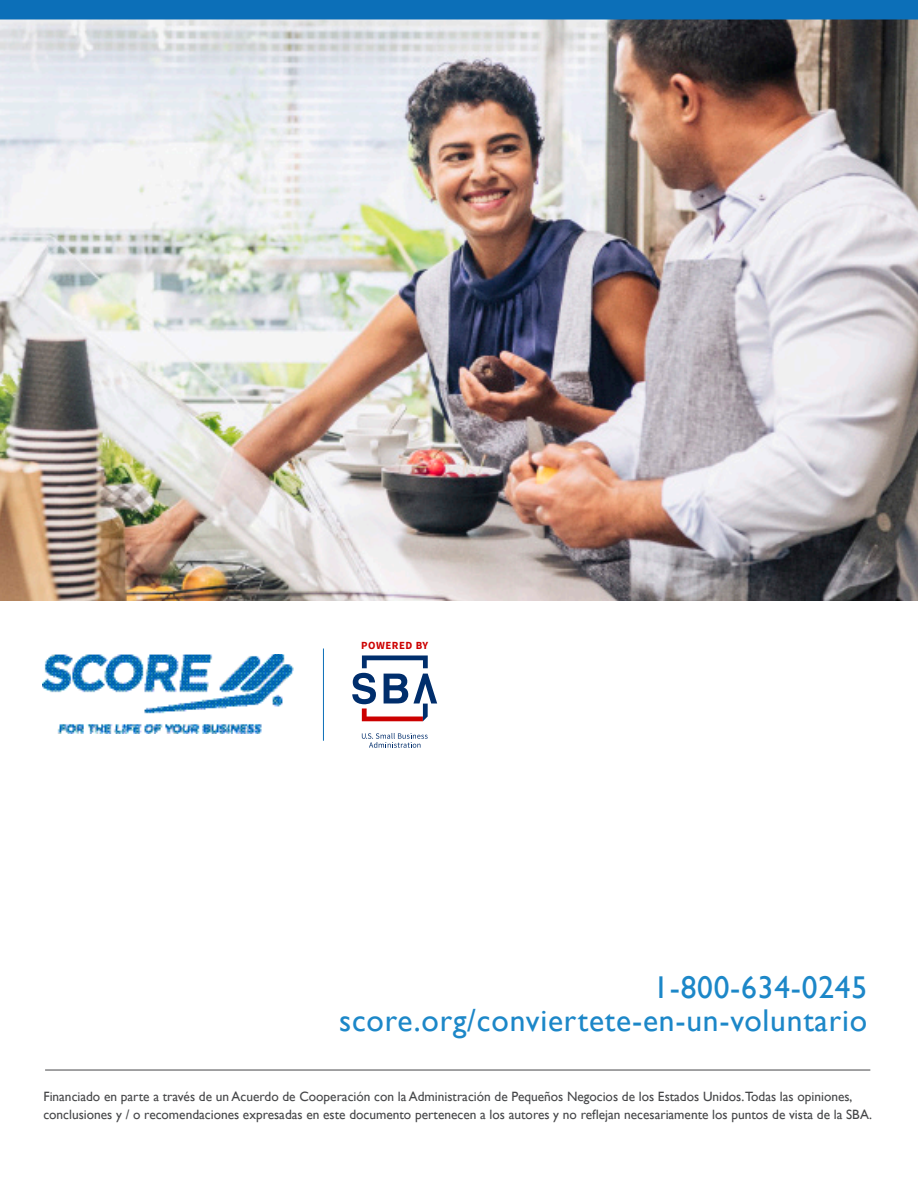
<style>
.page{position:relative;width:918px;height:1188px;background:#fff}
.page>*{position:absolute;margin:0;border:0;box-sizing:border-box;transform-origin:0 0}
.t1{font:31.5px/33px "Gill Sans";letter-spacing:.025em;color:#1c87c8;text-align:right}
.t2{font:13.5px/18px "Gill Sans";color:#454648}
.t3{font:700 10.8px "Source Sans Pro";letter-spacing:.05em;color:#c00}
</style>
<div class="page">
<img style="left:0;top:20px;width:918px;height:580px">
<hr style="left:45px;top:1070px;width:825px;height:1px;background:#454648">
<div style="left:0;top:0;width:918px;height:20px;background:#0c6fb8"></div>
<img style="left:42px;top:655px;width:281px;height:79px">
<hr style="left:323px;top:649px;width:1px;height:92px;background:#0c6fb8">
<svg style="left:352px;top:655px;width:85px;height:66px"></svg>
<svg style="left:362px;top:733px;width:66px;height:15px"></svg>
<p class="t3" style="left:361px;top:638px;width:69px">POWERED BY</p>
<h1 class="t1" style="left:339px;top:970px;width:530px">1-800-634-0245 score.org/conviertete-en-un-voluntario</h1>
<p class="t2" style="left:43px;top:1088px;width:830px">Financiado en parte a través de un Acuerdo de Cooperación con la Administración de Pequeños Negocios de los Estados Unidos.Todas las opiniones, conclusiones y / o recomendaciones expresadas en este documento pertenecen a los autores y no reflejan necesariamente los puntos de vista de la SBA.</p>
</div>
